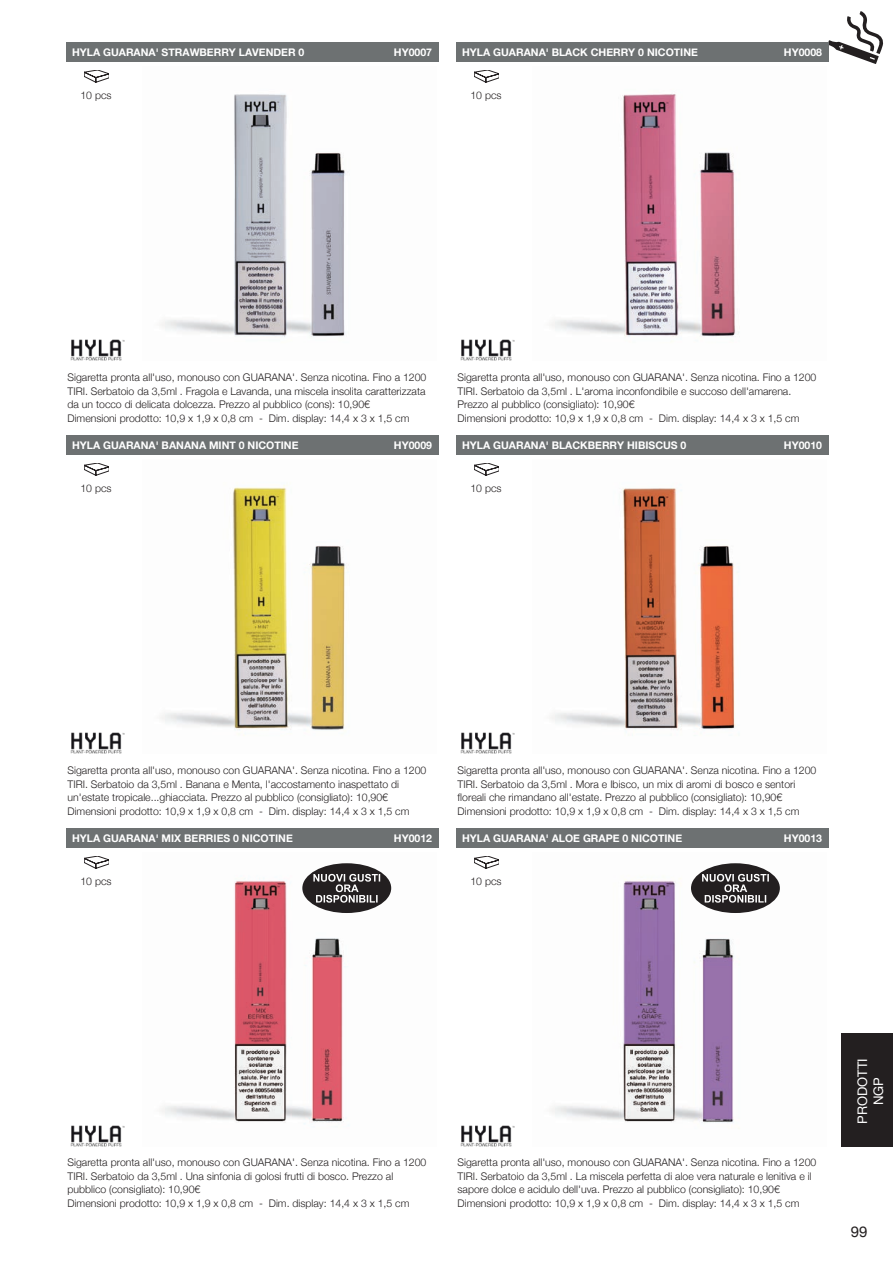
<style>
.page{position:relative;width:893px;height:1263px;background:#fff}
.page>*{position:absolute;margin:0;border:0;box-sizing:border-box;transform-origin:0 0}
.t1{font:15px "Helvetica Neue";color:#231f20}
.t2{font:13.2px/15.9px "Helvetica Neue";color:#fff;text-align:center}
.t3{font:300 10.5px/13.5px "Helvetica Neue";color:#231f20}
.t4{font:700 10.5px "Helvetica Neue";color:#fff}
</style>
<div class="page">
<div style="left:841px;top:1033px;width:52px;height:114px;background:#231f20"></div>
<svg style="left:828px;top:11px;width:56px;height:53px"></svg>
<img style="left:160px;top:94px;width:185px;height:243px">
<div style="left:66px;top:42px;width:372px;height:20px;background:#6d7172"></div>
<svg style="left:84px;top:70px;width:24px;height:12px"></svg>
<img style="left:70px;top:339px;width:54px;height:21px">
<img style="left:550px;top:94px;width:189px;height:243px">
<div style="left:456px;top:42px;width:372px;height:20px;background:#6d7172"></div>
<svg style="left:474px;top:70px;width:24px;height:12px"></svg>
<img style="left:460px;top:339px;width:54px;height:21px">
<img style="left:160px;top:485px;width:186px;height:251px">
<div style="left:66px;top:435px;width:372px;height:20px;background:#6d7172"></div>
<svg style="left:84px;top:464px;width:24px;height:12px"></svg>
<img style="left:70px;top:732px;width:54px;height:21px">
<img style="left:550px;top:488px;width:186px;height:242px">
<div style="left:456px;top:435px;width:372px;height:20px;background:#6d7172"></div>
<svg style="left:474px;top:464px;width:24px;height:12px"></svg>
<img style="left:460px;top:732px;width:54px;height:21px">
<img style="left:160px;top:863px;width:232px;height:261px">
<div style="left:66px;top:828px;width:372px;height:20px;background:#6d7172"></div>
<svg style="left:84px;top:856px;width:24px;height:12px"></svg>
<img style="left:70px;top:1125px;width:54px;height:21px">
<img style="left:550px;top:863px;width:230px;height:260px">
<div style="left:456px;top:828px;width:372px;height:20px;background:#6d7172"></div>
<svg style="left:474px;top:856px;width:24px;height:12px"></svg>
<img style="left:460px;top:1125px;width:54px;height:21px">
<div style="left:302px;top:863px;width:89px;height:50px;background:#231f20;border-radius:50%"></div>
<svg style="left:313px;top:874px;width:67px;height:29px"></svg>
<div style="left:691px;top:863px;width:89px;height:50px;background:#231f20;border-radius:50%"></div>
<svg style="left:702px;top:874px;width:67px;height:29px"></svg>
<p class="t4" style="left:72px;top:44px;width:234px">HYLA GUARANA' STRAWBERRY LAVENDER 0</p>
<p class="t3" style="left:80px;top:88px;width:33px">10 pcs</p>
<p class="t4" style="left:394px;top:44px;width:40px">HY0007</p>
<p class="t4" style="left:462px;top:44px;width:237px">HYLA GUARANA' BLACK CHERRY 0 NICOTINE</p>
<p class="t3" style="left:470px;top:88px;width:33px">10 pcs</p>
<p class="t4" style="left:784px;top:44px;width:40px">HY0008</p>
<p class="t3" style="left:68px;top:370px;width:360px">Sigaretta pronta all'uso, monouso con GUARANA'. Senza nicotina. Fino a 1200<br>TIRI. Serbatoio da 3,5ml . Fragola e Lavanda, una miscela insolita caratterizzata da un tocco di delicata dolcezza. Prezzo al pubblico (cons): 10,90€<br>Dimensioni prodotto: 10,9 x 1,9 x 0,8 cm - Dim. display: 14,4 x 3 x 1,5 cm</p>
<p class="t3" style="left:458px;top:370px;width:360px">Sigaretta pronta all'uso, monouso con GUARANA'. Senza nicotina. Fino a 1200<br>TIRI. Serbatoio da 3,5ml . L'aroma inconfondibile e succoso dell'amarena.<br>Prezzo al pubblico (consigliato): 10,90€<br>Dimensioni prodotto: 10,9 x 1,9 x 0,8 cm - Dim. display: 14,4 x 3 x 1,5 cm</p>
<p class="t4" style="left:72px;top:437px;width:228px">HYLA GUARANA' BANANA MINT 0 NICOTINE</p>
<p class="t4" style="left:394px;top:437px;width:40px">HY0009</p>
<p class="t4" style="left:462px;top:437px;width:226px">HYLA GUARANA' BLACKBERRY HIBISCUS 0</p>
<p class="t4" style="left:784px;top:437px;width:40px">HY0010</p>
<p class="t3" style="left:80px;top:481px;width:33px">10 pcs</p>
<p class="t3" style="left:470px;top:481px;width:33px">10 pcs</p>
<p class="t3" style="left:68px;top:763px;width:360px">Sigaretta pronta all'uso, monouso con GUARANA'. Senza nicotina. Fino a 1200<br>TIRI. Serbatoio da 3,5ml . Banana e Menta, l'accostamento inaspettato di un'estate tropicale...ghiacciata. Prezzo al pubblico (consigliato): 10,90€ Dimensioni prodotto: 10,9 x 1,9 x 0,8 cm - Dim. display: 14,4 x 3 x 1,5 cm</p>
<p class="t3" style="left:458px;top:763px;width:360px">Sigaretta pronta all'uso, monouso con GUARANA'. Senza nicotina. Fino a 1200<br>TIRI. Serbatoio da 3,5ml . Mora e Ibisco, un mix di aromi di bosco e sentori floreali che rimandano all'estate. Prezzo al pubblico (consigliato): 10,90€ Dimensioni prodotto: 10,9 x 1,9 x 0,8 cm - Dim. display: 14,4 x 3 x 1,5 cm</p>
<p class="t4" style="left:72px;top:830px;width:222px">HYLA GUARANA' MIX BERRIES 0 NICOTINE</p>
<p class="t4" style="left:394px;top:830px;width:40px">HY0012</p>
<p class="t4" style="left:462px;top:830px;width:222px">HYLA GUARANA' ALOE GRAPE 0 NICOTINE</p>
<p class="t4" style="left:784px;top:830px;width:40px">HY0013</p>
<p class="t3" style="left:80px;top:874px;width:33px">10 pcs</p>
<p class="t3" style="left:470px;top:874px;width:33px">10 pcs</p>
<p class="t3" style="left:68px;top:1155px;width:360px">Sigaretta pronta all'uso, monouso con GUARANA'. Senza nicotina. Fino a 1200<br>TIRI. Serbatoio da 3,5ml . Una sinfonia di golosi frutti di bosco. Prezzo al pubblico (consigliato): 10,90€<br>Dimensioni prodotto: 10,9 x 1,9 x 0,8 cm - Dim. display: 14,4 x 3 x 1,5 cm</p>
<p class="t3" style="left:458px;top:1155px;width:360px">Sigaretta pronta all'uso, monouso con GUARANA'. Senza nicotina. Fino a 1200<br>TIRI. Serbatoio da 3,5ml . La miscela perfetta di aloe vera naturale e lenitiva e il sapore dolce e acidulo dell'uva. Prezzo al pubblico (consigliato): 10,90€ Dimensioni prodotto: 10,9 x 1,9 x 0,8 cm - Dim. display: 14,4 x 3 x 1,5 cm</p>
<p class="t2" style="left:855px;top:1124px;width:67px;rotate:-90deg">PRODOTTI<br>NGP</p>
<h1 class="t1" style="left:851px;top:1221px;width:18px">99</h1>
</div>
